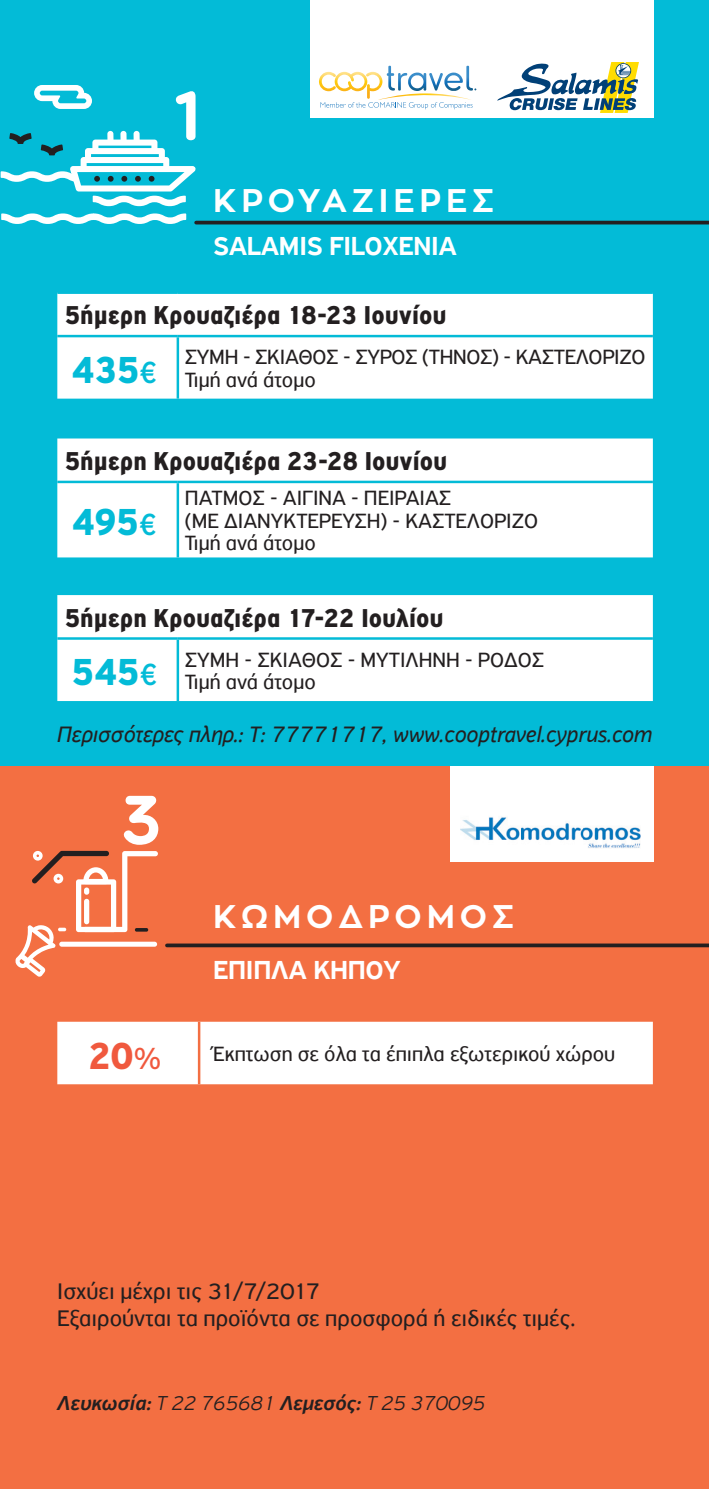
<style>
.page{position:relative;width:709px;height:1489px;background:#fff}
.page>*{position:absolute;margin:0;border:0;box-sizing:border-box;transform-origin:0 0}
.t1{font:900 40px "PF Highway Gothic Cond";letter-spacing:-.025em;color:#03bbd7}
.t2{font:900 40px "PF Highway Gothic Cond";color:#f0593e}
.t3{font:700 32.5px "Zona Pro";letter-spacing:.15em;color:#fff}
.t4{font:900 27.5px "PF Highway Gothic Cond";letter-spacing:.01em;color:#231f20}
.t5{font:500 27.5px "PF Highway Sans Pro";letter-spacing:-.01em;color:#fff}
.t6{font:23.75px/27.5px "PF Highway Sans Pro";color:#231f20}
.t7{font:italic 23.5px "PF Highway Sans Pro";letter-spacing:-.005em;color:#231f20}
.t8{font:21.75px/22.5px "PF Highway Sans Pro";color:#231f20}
.t9{font:italic 300 21.25px "PF Highway Sans Pro";color:#231f20}
.s1{font-weight:400;font-size:32.5px}
.s2{font-weight:500}
</style>
<div class="page">
<div style="left:0;top:0;width:709px;height:766px;background:#03bbd7"></div>
<div style="left:0;top:766px;width:709px;height:722px;background:#f36f42"></div>
<div style="left:310px;top:1px;width:344px;height:117px;background:#fff"></div>
<div style="left:451px;top:766px;width:203px;height:96px;background:#fff"></div>
<svg style="left:497px;top:62px;width:142px;height:51px"></svg>
<div style="left:57px;top:294px;width:596px;height:104px;background:#fff"></div>
<hr style="left:177px;top:337px;width:2px;height:61px;background:#03bbd7">
<hr style="left:57px;top:335px;width:121px;height:2px;background:#03bbd7">
<hr style="left:178px;top:335px;width:475px;height:2px;background:#03bbd7">
<div style="left:57px;top:1021px;width:596px;height:63px;background:#fff"></div>
<hr style="left:198px;top:1021px;width:2px;height:63px;background:#f36f42">
<div style="left:57px;top:438px;width:596px;height:119px;background:#fff"></div>
<hr style="left:177px;top:483px;width:2px;height:74px;background:#03bbd7">
<hr style="left:57px;top:480px;width:121px;height:3px;background:#03bbd7">
<hr style="left:178px;top:480px;width:475px;height:3px;background:#03bbd7">
<div style="left:57px;top:595px;width:596px;height:106px;background:#fff"></div>
<hr style="left:57px;top:637px;width:121px;height:2px;background:#03bbd7">
<hr style="left:178px;top:637px;width:475px;height:2px;background:#03bbd7">
<hr style="left:177px;top:639px;width:2px;height:62px;background:#03bbd7">
<img style="left:460px;top:817px;width:181px;height:31px">
<svg style="left:1px;top:213px;width:185px;height:11px"></svg>
<hr style="left:196px;top:221px;width:513px;height:3px;background:#231f20">
<svg style="left:167px;top:943px;width:542px;height:4px;background:#3e2924"></svg>
<svg style="left:1px;top:85px;width:195px;height:121px"></svg>
<svg style="left:123px;top:795px;width:35px;height:49px"></svg>
<svg style="left:15px;top:850px;width:143px;height:126px"></svg>
<svg style="left:319px;top:66px;width:157px;height:43px"></svg>
<h2 class="t3" style="left:213px;top:179px;width:282px">Κρουαζιέρες</h2>
<p class="t5" style="left:213px;top:230px;width:245px">SALAMIS FILOXENIA</p>
<p class="t4" style="left:64px;top:300px;width:383px">5ήμερη Κρουαζιέρα 18-23 Ιουνίου</p>
<h1 class="t1" style="left:71px;top:347px;width:87px">435<span class="s1">€</span></h1>
<p class="t8" style="left:185px;top:346px;width:462px">ΣΥΜΗ - ΣΚΙΑΘΟΣ - ΣΥΡΟΣ (ΤΗΝΟΣ) - ΚΑΣΤΕΛΟΡΙΖΟ<br>Τιμή ανά άτομο</p>
<p class="t4" style="left:64px;top:445px;width:384px">5ήμερη Κρουαζιέρα 23-28 Ιουνίου</p>
<h1 class="t1" style="left:72px;top:500px;width:86px">495<span class="s1">€</span></h1>
<p class="t8" style="left:185px;top:487px;width:354px">ΠΑΤΜΟΣ - ΑΙΓΙΝΑ - ΠΕΙΡΑΙΑΣ<br>(ΜΕ ΔΙΑΝΥΚΤΕΡΕΥΣΗ) - ΚΑΣΤΕΛΟΡΙΖΟ<br>Τιμή ανά άτομο</p>
<p class="t4" style="left:64px;top:602px;width:380px">5ήμερη Κρουαζιέρα 17-22 Ιουλίου</p>
<h1 class="t1" style="left:71px;top:650px;width:87px">545<span class="s1">€</span></h1>
<p class="t8" style="left:185px;top:648px;width:361px">ΣΥΜΗ - ΣΚΙΑΘΟΣ - ΜΥΤΙΛΗΝΗ - ΡΟΔΟΣ<br>Τιμή ανά άτομο</p>
<p class="t7" style="left:57px;top:720px;width:596px">Περισσότερες πληρ.: Τ: 77771717, www.cooptravel.cyprus.com</p>
<h2 class="t3" style="left:213px;top:895px;width:274px">ΚΩΜΟΔΡΟ ΜΟΣ</h2>
<p class="t5" style="left:213px;top:953px;width:189px">ΕΠΙΠΛΑ ΚΗΠΟΥ</p>
<h1 class="t2" style="left:88px;top:1033px;width:75px">20<span class="s1">%</span></h1>
<p class="t8" style="left:213px;top:1042px;width:403px">Έκπτωση σε όλα τα έπιπλα εξωτερικού χώρου</p>
<p class="t6" style="left:57px;top:1277px;width:519px">Ισχύει μέχρι τις 31/7/2017<br>Εξαιρούνται τα προϊόντα σε προσφορά ή ειδικές τιμές.</p>
<p class="t9" style="left:57px;top:1389px;width:429px"><span class="s2">Λευκωσία:</span> Τ 22 765681 <span class="s2">Λεμεσός:</span> Τ 25 370095</p>
</div>
